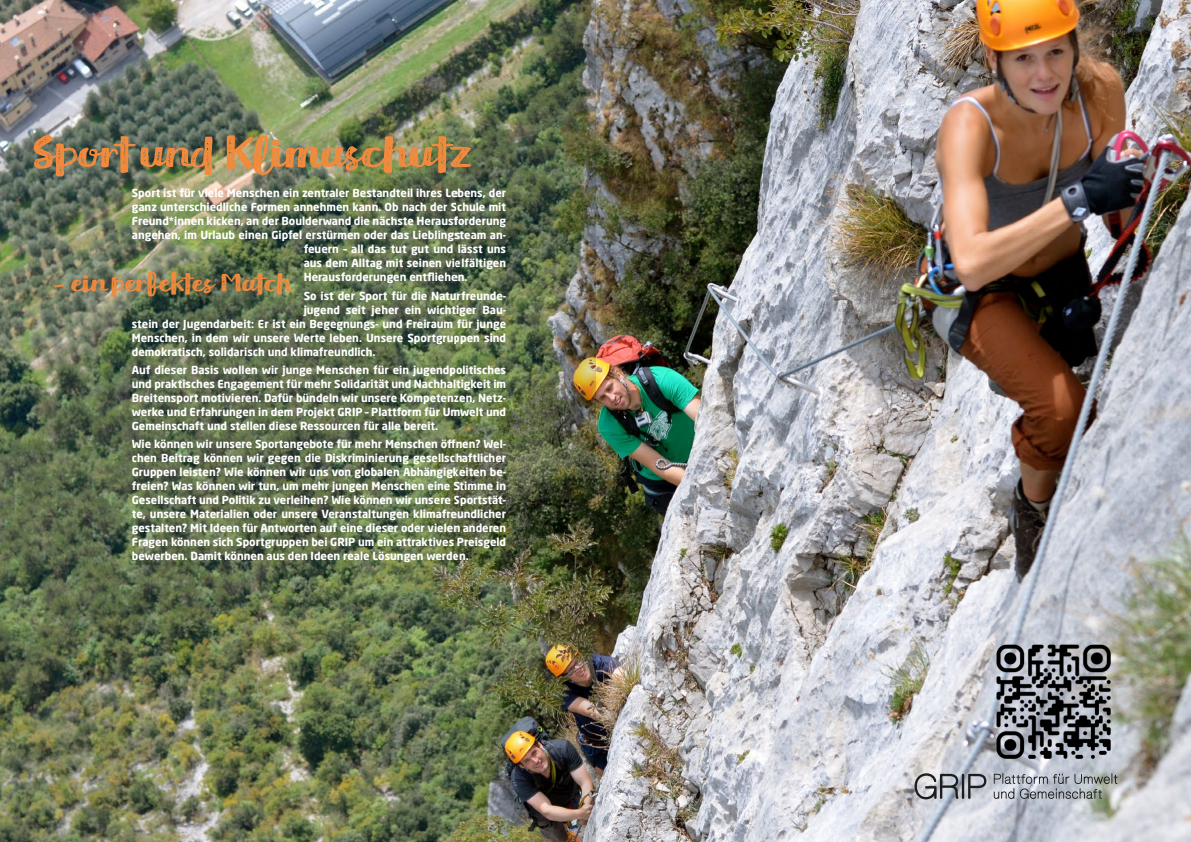
<style>
.page{position:relative;width:1191px;height:842px;background:#fff}
.page>*{position:absolute;margin:0;border:0;box-sizing:border-box;transform-origin:0 0}
.t1{font:51px "Meltow Brush Rust";color:#f18a3d}
.t2{font:30px "Meltow Brush Rust";color:#f18a3d}
.t3{font:700 11px/14px "Neo Sans Pro";color:#fff;text-align:justify}
</style>
<div class="page">
<img style="left:0;top:0;width:1191px;height:842px">
<svg style="left:914px;top:773px;width:72px;height:26px;background:#95989e"></svg>
<svg style="left:993px;top:773px;width:124px;height:26px;background:#a1a6ab"></svg>
<img style="left:992px;top:641px;width:122px;height:122px">
<img style="left:456px;top:0;width:139px;height:842px">
<h1 class="t1" style="left:32px;top:122px;width:441px">Sport und Klimaschutz</h1>
<p class="t3" style="left:132px;top:186px;width:376px">Sport ist für viele Menschen ein zentraler Bestandteil ihres Lebens, der</p>
<p class="t3" style="left:132px;top:200px;width:376px">ganz unterschiedliche Formen annehmen kann. Ob nach der Schule mit</p>
<p class="t3" style="left:132px;top:214px;width:376px">Freund*innen kicken, an der Boulderwand die nächste Herausforderung</p>
<p class="t3" style="left:132px;top:228px;width:376px">angehen, im Urlaub einen Gipfel erstürmen oder das Lieblingsteam an-</p>
<p class="t3" style="left:304px;top:242px;width:204px">feuern – all das tut gut und lässt uns</p>
<p class="t3" style="left:304px;top:256px;width:204px">aus dem Alltag mit seinen vielfältigen</p>
<p class="t3" style="left:304px;top:270px;width:165px">Herausforderungen entfliehen.</p>
<p class="t3" style="left:304px;top:288px;width:204px">So ist der Sport für die Naturfreunde-</p>
<p class="t3" style="left:304px;top:302px;width:204px">jugend seit jeher ein wichtiger Bau-</p>
<p class="t3" style="left:132px;top:316px;width:376px">stein der Jugendarbeit: Er ist ein Begegnungs- und Freiraum für junge</p>
<p class="t3" style="left:132px;top:330px;width:376px">Menschen, in dem wir unsere Werte leben. Unsere Sportgruppen sind</p>
<p class="t3" style="left:132px;top:344px;width:245px">demokratisch, solidarisch und klimafreundlich.</p>
<p class="t3" style="left:132px;top:362px;width:376px">Auf dieser Basis wollen wir junge Menschen für ein jugendpolitisches und praktisches Engagement für mehr Solidarität und Nachhaltigkeit im Breitensport motivieren. Dafür bündeln wir unsere Kompetenzen, Netz&shy;werke und Erfahrungen in dem Projekt GRIP – Plattform für Umwelt und Gemeinschaft und stellen diese Ressourcen für alle bereit.</p>
<p class="t3" style="left:132px;top:437px;width:376px">Wie können wir unsere Sportangebote für mehr Menschen öffnen? Wel&shy;chen Beitrag können wir gegen die Diskriminierung gesellschaftlicher Gruppen leisten? Wie können wir uns von globalen Abhängigkeiten be&shy;freien? Was können wir tun, um mehr jungen Menschen eine Stimme in Gesellschaft und Politik zu verleihen? Wie können wir unsere Sportstät&shy;te, unsere Materialien oder unsere Veranstaltungen klimafreundlicher gestalten? Mit Ideen für Antworten auf eine dieser oder vielen anderen Fragen können sich Sportgruppen bei GRIP um ein attraktives Preisgeld bewerben. Damit können aus den Ideen reale Lösungen werden.</p>
<h2 class="t2" style="left:52px;top:264px;width:241px">– ein perfektes Match</h2>
</div>
